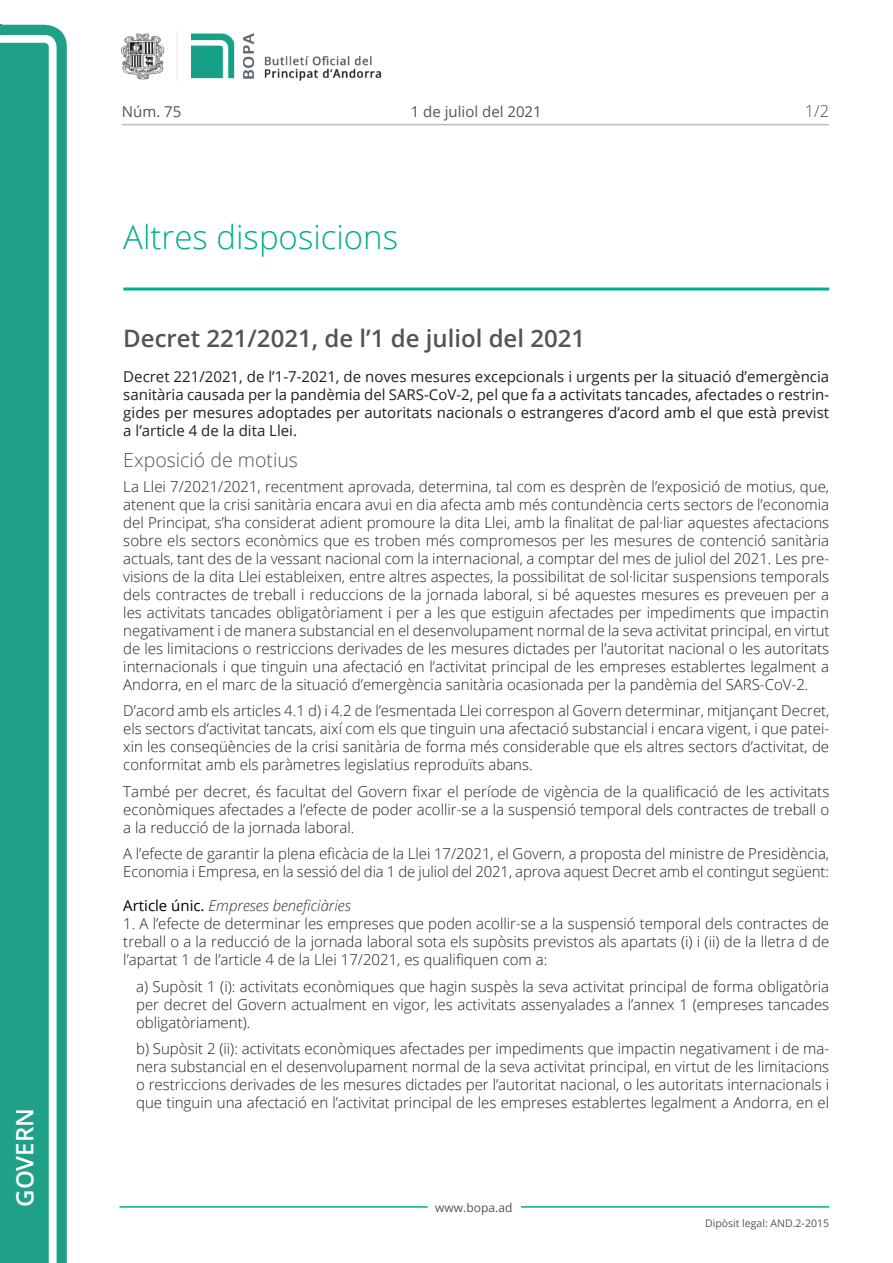
<style>
.page{position:relative;width:893px;height:1263px;background:#fff}
.page>*{position:absolute;margin:0;border:0;box-sizing:border-box;transform-origin:0 0}
.Titol_2_PAG{font:300 33px "Open Sans";color:#00ae91}
.Titol_3{font:600 24px "Open Sans";color:#545454}
.t1{font:600 24px "Open Sans";color:#fff}
.Titol_5{font:300 19.5px "Open Sans";color:#545454}
.num_pagina{font:300 16.5px "Open Sans";color:#545454}
.Body_text{font:300 15px/18px "Open Sans";color:#231f20;text-align:justify}
.Body_text_i{font:300 15px/18px "Open Sans";color:#231f20;text-align:justify}
.Body_text_sumari{font:15px/18px "Open Sans";color:#231f20;text-align:justify}
.Titol_7{font:italic 300 15px "Open Sans";color:#303030}
.carrer{font:15px "Open Sans";color:#545454}
.t2{font:12px "Open Sans";color:#545454}
.t3{font:10.5px "Open Sans";color:#545454}
.s1{font-weight:400;font-style:normal;color:#000}
</style>
<div class="page">
<svg style="left:0;top:25px;width:67px;height:1238px;fill:#1ea187"></svg>
<div style="left:0;top:43px;width:49px;height:1220px;background:#1ea187"></div>
<img style="left:122px;top:32px;width:260px;height:49px">
<hr style="left:119px;top:1206px;width:309px;height:2px;background:#00ae91">
<hr style="left:521px;top:1206px;width:308px;height:2px;background:#00ae91">
<hr style="left:122px;top:124px;width:707px;height:1px;background:#bcbdc0">
<hr style="left:123px;top:287px;width:706px;height:3px;background:#00ae91">
<p class="t1" style="left:8px;top:1207px;width:100px;rotate:-90deg">Govern</p>
<p class="carrer" style="left:122px;top:102px;width:61px">Núm. 75</p>
<p class="carrer" style="left:411px;top:102px;width:132px">1 de juliol del 2021</p>
<p class="Titol_2_PAG" style="left:123px;top:215px;width:276px">Altres disposicions</p>
<p class="num_pagina" style="left:805px;top:100px;width:26px">1/2</p>
<p class="Titol_3" style="left:123px;top:321px;width:463px">Decret 221/2021, de l’1 de juliol del 2021</p>
<p class="Body_text_sumari" style="left:123px;top:367px;width:707px">Decret 221/2021, de l’1-7-2021, de noves mesures excepcionals i urgents per la situació d’emergència sanitària causada per la pandèmia del SARS-CoV-2, pel que fa a activitats tancades, afectades o restrin&shy;gides per mesures adoptades per autoritats nacionals o estrangeres d’acord amb el que està previst a l’article 4 de la dita Llei.</p>
<p class="Titol_5" style="left:123px;top:446px;width:176px">Exposició de motius</p>
<p class="Body_text" style="left:123px;top:477px;width:708px">La Llei 7/2021/2021, recentment aprovada, determina, tal com es desprèn de l’exposició de motius, que, atenent que la crisi sanitària encara avui en dia afecta amb més contundència certs sectors de l’economia del Principat, s’ha considerat adient promoure la dita Llei, amb la finalitat de pal·liar aquestes afectacions sobre els sectors econòmics que es troben més compromesos per les mesures de contenció sanitària actuals, tant des de la vessant nacional com la internacional, a comptar del mes de juliol del 2021. Les pre&shy;visions de la dita Llei estableixen, entre altres aspectes, la possibilitat de sol·licitar suspensions temporals dels contractes de treball i reduccions de la jornada laboral, si bé aquestes mesures es preveuen per a les activitats tancades obligatòriament i per a les que estiguin afectades per impediments que impactin negativament i de manera substancial en el desenvolupament normal de la seva activitat principal, en virtut de les limitacions o restriccions derivades de les mesures dictades per l’autoritat nacional o les autoritats internacionals i que tinguin una afectació en l’activitat principal de les empreses establertes legalment a Andorra, en el marc de la situació d’emergència sanitària ocasionada per la pandèmia del SARS-CoV-2.</p>
<p class="Body_text" style="left:123px;top:701px;width:708px">D’acord amb els articles 4.1 d) i 4.2 de l’esmentada Llei correspon al Govern determinar, mitjançant Decret, els sectors d’activitat tancats, així com els que tinguin una afectació substancial i encara vigent, i que patei&shy;xin les conseqüències de la crisi sanitària de forma més considerable que els altres sectors d’activitat, de conformitat amb els paràmetres legislatius reproduïts abans.</p>
<p class="Body_text" style="left:123px;top:782px;width:708px">També per decret, és facultat del Govern fixar el període de vigència de la qualificació de les activitats econòmiques afectades a l’efecte de poder acollir-se a la suspensió temporal dels contractes de treball o a la reducció de la jornada laboral.</p>
<p class="Body_text" style="left:123px;top:844px;width:707px">A l’efecte de garantir la plena eficàcia de la Llei 17/2021, el Govern, a proposta del ministre de Presidència,<br>Economia i Empresa, en la sessió del dia 1 de juliol del 2021, aprova aquest Decret amb el contingut següent:</p>
<p class="Titol_7" style="left:123px;top:895px;width:229px"><span class="s1">Article únic.</span> Empreses beneficiàries</p>
<p class="Body_text" style="left:123px;top:914px;width:707px">1. A l’efecte de determinar les empreses que poden acollir-se a la suspensió temporal dels contractes de treball o a la reducció de la jornada laboral sota els supòsits previstos als apartats (i) i (ii) de la lletra d de l’apartat 1 de l’article 4 de la Llei 17/2021, es qualifiquen com a:</p>
<p class="Body_text_i" style="left:136px;top:977px;width:695px">a) Supòsit 1 (i): activitats econòmiques que hagin suspès la seva activitat principal de forma obligatòria per decret del Govern actualment en vigor, les activitats assenyalades a l’annex 1 (empreses tancades obligatòriament).</p>
<p class="Body_text_i" style="left:136px;top:1039px;width:695px">b) Supòsit 2 (ii): activitats econòmiques afectades per impediments que impactin negativament i de ma&shy;nera substancial en el desenvolupament normal de la seva activitat principal, en virtut de les limitacions o restriccions derivades de les mesures dictades per l’autoritat nacional, o les autoritats internacionals i que tinguin una afectació en l’activitat principal de les empreses establertes legalment a Andorra, en el</p>
<p class="t2" style="left:435px;top:1199px;width:79px">www.bopa.ad</p>
<p class="t3" style="left:705px;top:1216px;width:125px">Dipòsit legal: AND.2-2015</p>
</div>
